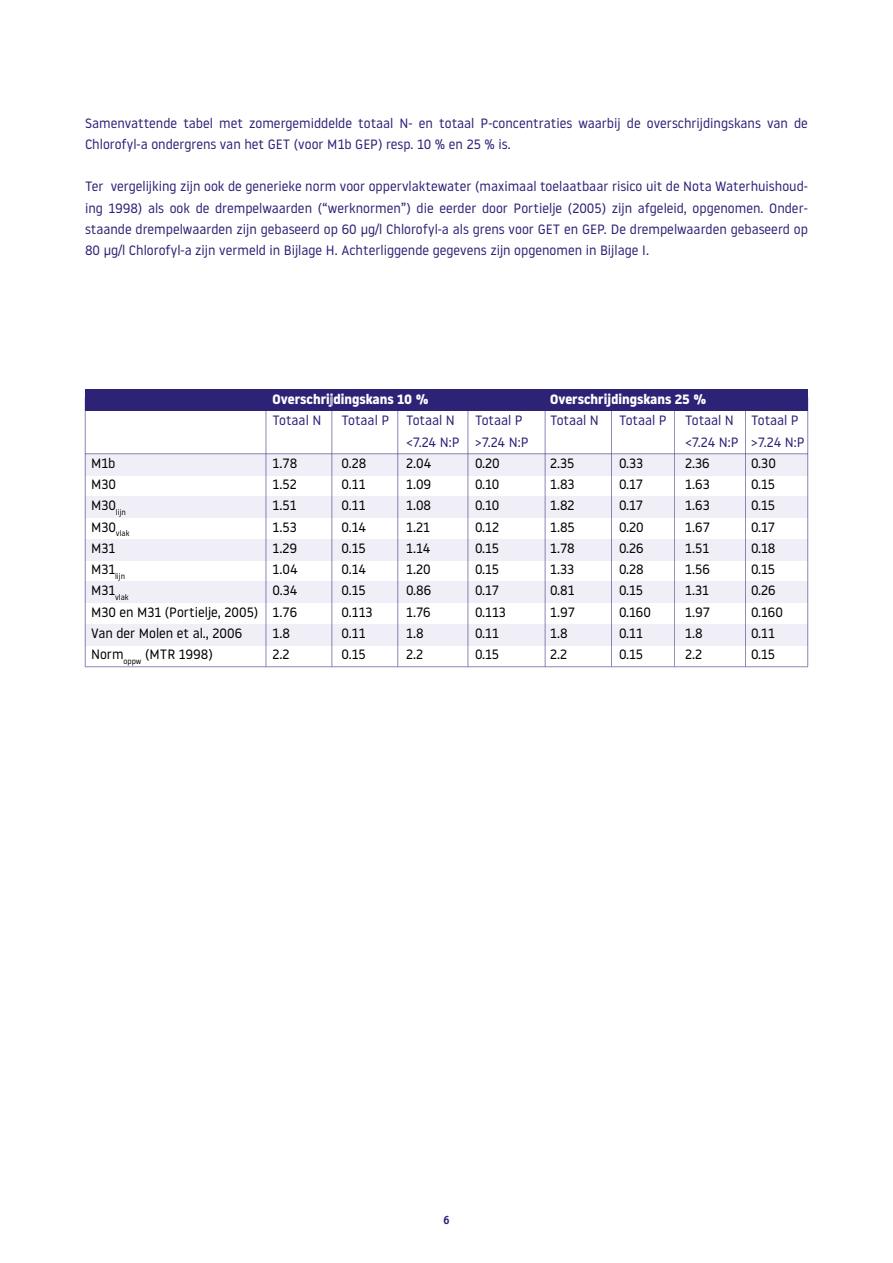
<style>
.page{position:relative;width:893px;height:1263px;background:#fff}
.page>*{position:absolute;margin:0;border:0;box-sizing:border-box;transform-origin:0 0}
.t1{font:13.5px/21.3px "Noway";color:#2c2276}
.t2{font:13.5px "Noway";color:#000}
.t3{font:700 13.5px "Noway";color:#fff}
.t4{font:700 12px "Officina Sans";color:#2c2276}
.t5{font:7.8px "Noway";color:#000}
</style>
<div class="page">
<div style="left:85px;top:389px;width:723px;height:22px;background:#2c2276"></div>
<div style="left:85px;top:454px;width:723px;height:21px;background:#f0eff7"></div>
<div style="left:85px;top:496px;width:723px;height:22px;background:#f0eff7"></div>
<div style="left:85px;top:539px;width:723px;height:21px;background:#f0eff7"></div>
<div style="left:85px;top:581px;width:723px;height:22px;background:#f0eff7"></div>
<div style="left:85px;top:624px;width:723px;height:21px;background:#f0eff7"></div>
<hr style="left:85px;top:453px;width:723px;height:1px;background:#2c2276">
<hr style="left:85px;top:666px;width:723px;height:1px;background:#2c2276">
<hr style="left:266px;top:397px;width:1px;height:269px;background:#2c2276">
<hr style="left:545px;top:397px;width:1px;height:269px;background:#2c2276">
<hr style="left:807px;top:397px;width:1px;height:269px;background:#2c2276">
<hr style="left:85px;top:397px;width:1px;height:269px;background:#2c2276">
<hr style="left:332px;top:397px;width:1px;height:269px;background:#2c2276">
<hr style="left:397px;top:397px;width:1px;height:269px;background:#2c2276">
<hr style="left:468px;top:397px;width:1px;height:269px;background:#2c2276">
<hr style="left:611px;top:397px;width:1px;height:269px;background:#2c2276">
<hr style="left:674px;top:397px;width:1px;height:269px;background:#2c2276">
<hr style="left:745px;top:397px;width:1px;height:269px;background:#2c2276">
<p class="t1" style="left:85px;top:112px;width:724px">Samenvattende tabel met zomergemiddelde totaal N- en totaal P-concentraties waarbij de overschrijdingskans van de<br>Chlorofyl-a ondergrens van het GET (voor M1b GEP) resp. 10 % en 25 % is.</p>
<p class="t1" style="left:85px;top:175px;width:724px;text-align:justify">Ter vergelijking zijn ook de generieke norm voor oppervlaktewater (maximaal toelaatbaar risico uit de Nota Waterhuishoud&shy;ing 1998) als ook de drempelwaarden (“werknormen”) die eerder door Portielje (2005) zijn afgeleid, opgenomen. Onder&shy;staande drempelwaarden zijn gebaseerd op 60 µg/l Chlorofyl-a als grens voor GET en GEP. De drempelwaarden gebaseerd op 80 µg/l Chlorofyl-a zijn vermeld in Bijlage H. Achterliggende gegevens zijn opgenomen in Bijlage I.</p>
<p class="t3" style="left:273px;top:391px;width:158px">Overschrijdingskans 10 %</p>
<p class="t3" style="left:550px;top:391px;width:158px">Overschrijdingskans 25 %</p>
<p class="t1" style="left:273px;top:409px;width:50px">Totaal N</p>
<p class="t1" style="left:342px;top:409px;width:49px">Totaal P</p>
<p class="t1" style="left:406px;top:409px;width:50px">Totaal N</p>
<p class="t1" style="left:475px;top:409px;width:49px">Totaal P</p>
<p class="t1" style="left:550px;top:409px;width:50px">Totaal N</p>
<p class="t1" style="left:619px;top:409px;width:49px">Totaal P</p>
<p class="t1" style="left:685px;top:409px;width:50px">Totaal N</p>
<p class="t1" style="left:751px;top:409px;width:49px">Totaal P</p>
<p class="t1" style="left:406px;top:431px;width:124px">&lt;7.24 N:P &gt;7.24 N:P</p>
<p class="t1" style="left:685px;top:431px;width:121px">&lt;7.24 N:P &gt;7.24 N:P</p>
<p class="t2" style="left:91px;top:454px;width:26px">M1b</p>
<p class="t2" style="left:273px;top:454px;width:26px">1.78</p>
<p class="t2" style="left:342px;top:454px;width:26px">0.28</p>
<p class="t2" style="left:406px;top:454px;width:27px">2.04</p>
<p class="t2" style="left:475px;top:454px;width:26px">0.20</p>
<p class="t2" style="left:550px;top:454px;width:26px">2.35</p>
<p class="t2" style="left:619px;top:454px;width:26px">0.33</p>
<p class="t2" style="left:685px;top:454px;width:26px">2.36</p>
<p class="t2" style="left:751px;top:454px;width:26px">0.30</p>
<p class="t2" style="left:91px;top:475px;width:26px">M30</p>
<p class="t2" style="left:273px;top:475px;width:26px">1.52</p>
<p class="t2" style="left:342px;top:475px;width:25px">0.11</p>
<p class="t2" style="left:406px;top:475px;width:27px">1.09</p>
<p class="t2" style="left:475px;top:475px;width:26px">0.10</p>
<p class="t2" style="left:550px;top:475px;width:26px">1.83</p>
<p class="t2" style="left:619px;top:475px;width:26px">0.17</p>
<p class="t2" style="left:685px;top:475px;width:26px">1.63</p>
<p class="t2" style="left:751px;top:475px;width:26px">0.15</p>
<p class="t5" style="left:91px;top:507px;width:36px"><sup>M30</sup>lijn</p>
<p class="t2" style="left:273px;top:496px;width:25px">1.51</p>
<p class="t2" style="left:342px;top:496px;width:25px">0.11</p>
<p class="t2" style="left:406px;top:496px;width:27px">1.08</p>
<p class="t2" style="left:475px;top:496px;width:26px">0.10</p>
<p class="t2" style="left:550px;top:496px;width:26px">1.82</p>
<p class="t2" style="left:619px;top:496px;width:26px">0.17</p>
<p class="t2" style="left:685px;top:496px;width:26px">1.63</p>
<p class="t2" style="left:751px;top:496px;width:26px">0.15</p>
<p class="t5" style="left:91px;top:528px;width:40px"><sup>M30</sup>vlak</p>
<p class="t2" style="left:273px;top:518px;width:26px">1.53</p>
<p class="t2" style="left:342px;top:518px;width:26px">0.14</p>
<p class="t2" style="left:406px;top:518px;width:25px">1.21</p>
<p class="t2" style="left:475px;top:518px;width:26px">0.12</p>
<p class="t2" style="left:550px;top:518px;width:26px">1.85</p>
<p class="t2" style="left:619px;top:518px;width:26px">0.20</p>
<p class="t2" style="left:685px;top:518px;width:26px">1.67</p>
<p class="t2" style="left:751px;top:518px;width:26px">0.17</p>
<p class="t2" style="left:91px;top:539px;width:26px">M31</p>
<p class="t2" style="left:273px;top:539px;width:26px">1.29</p>
<p class="t2" style="left:342px;top:539px;width:26px">0.15</p>
<p class="t2" style="left:406px;top:539px;width:26px">1.14</p>
<p class="t2" style="left:475px;top:539px;width:26px">0.15</p>
<p class="t2" style="left:550px;top:539px;width:26px">1.78</p>
<p class="t2" style="left:619px;top:539px;width:26px">0.26</p>
<p class="t2" style="left:685px;top:539px;width:25px">1.51</p>
<p class="t2" style="left:751px;top:539px;width:26px">0.18</p>
<p class="t5" style="left:91px;top:570px;width:36px"><sup>M31</sup>lijn</p>
<p class="t2" style="left:273px;top:560px;width:27px">1.04</p>
<p class="t2" style="left:342px;top:560px;width:26px">0.14</p>
<p class="t2" style="left:406px;top:560px;width:26px">1.20</p>
<p class="t2" style="left:475px;top:560px;width:26px">0.15</p>
<p class="t2" style="left:550px;top:560px;width:26px">1.33</p>
<p class="t2" style="left:619px;top:560px;width:26px">0.28</p>
<p class="t2" style="left:685px;top:560px;width:26px">1.56</p>
<p class="t2" style="left:751px;top:560px;width:26px">0.15</p>
<p class="t5" style="left:91px;top:592px;width:39px"><sup>M31</sup>vlak</p>
<p class="t2" style="left:273px;top:581px;width:26px">0.34</p>
<p class="t2" style="left:342px;top:581px;width:26px">0.15</p>
<p class="t2" style="left:406px;top:581px;width:27px">0.86</p>
<p class="t2" style="left:475px;top:581px;width:26px">0.17</p>
<p class="t2" style="left:550px;top:581px;width:26px">0.81</p>
<p class="t2" style="left:619px;top:581px;width:26px">0.15</p>
<p class="t2" style="left:685px;top:581px;width:25px">1.31</p>
<p class="t2" style="left:751px;top:581px;width:26px">0.26</p>
<p class="t2" style="left:91px;top:603px;width:208px">M30 en M31 (Portielje, 2005) 1.76</p>
<p class="t2" style="left:342px;top:603px;width:32px">0.113</p>
<p class="t2" style="left:406px;top:603px;width:26px">1.76</p>
<p class="t2" style="left:475px;top:603px;width:32px">0.113</p>
<p class="t2" style="left:550px;top:603px;width:26px">1.97</p>
<p class="t2" style="left:619px;top:603px;width:34px">0.160</p>
<p class="t2" style="left:685px;top:603px;width:26px">1.97</p>
<p class="t2" style="left:751px;top:603px;width:34px">0.160</p>
<p class="t2" style="left:91px;top:624px;width:153px">Van der Molen et al., 2006</p>
<p class="t2" style="left:273px;top:624px;width:19px">1.8</p>
<p class="t2" style="left:342px;top:624px;width:25px">0.11</p>
<p class="t2" style="left:406px;top:624px;width:19px">1.8</p>
<p class="t2" style="left:475px;top:624px;width:25px">0.11</p>
<p class="t2" style="left:550px;top:624px;width:19px">1.8</p>
<p class="t2" style="left:619px;top:624px;width:25px">0.11</p>
<p class="t2" style="left:685px;top:624px;width:19px">1.8</p>
<p class="t2" style="left:751px;top:624px;width:25px">0.11</p>
<p class="t2" style="left:91px;top:645px;width:123px">Norm<sub>oppw</sub> (MTR 1998)</p>
<p class="t2" style="left:273px;top:645px;width:19px">2.2</p>
<p class="t2" style="left:342px;top:645px;width:26px">0.15</p>
<p class="t2" style="left:406px;top:645px;width:19px">2.2</p>
<p class="t2" style="left:475px;top:645px;width:26px">0.15</p>
<p class="t2" style="left:550px;top:645px;width:19px">2.2</p>
<p class="t2" style="left:619px;top:645px;width:26px">0.15</p>
<p class="t2" style="left:685px;top:645px;width:19px">2.2</p>
<p class="t2" style="left:751px;top:645px;width:26px">0.15</p>
<p class="t4" style="left:443px;top:1212px;width:8px">6</p>
</div>
